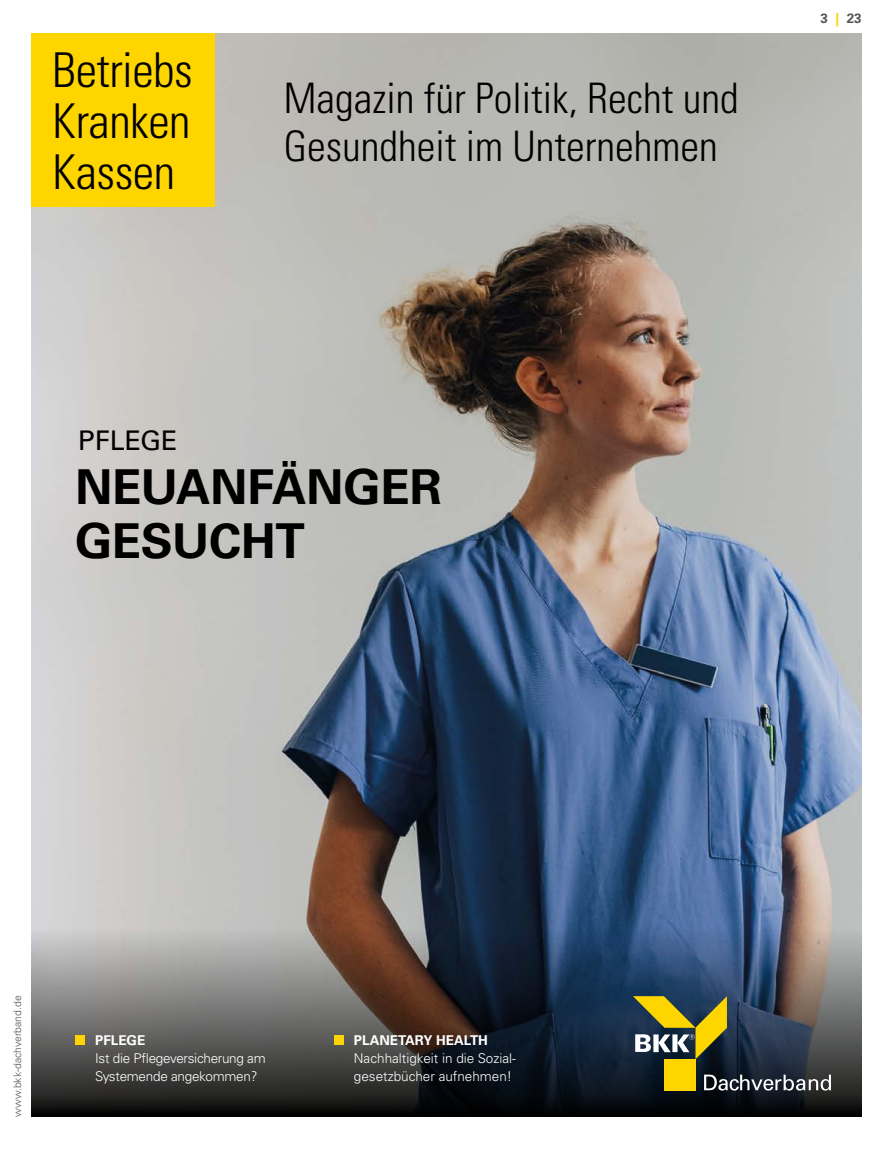
<style>
.page{position:relative;width:893px;height:1149px;background:#fff}
.page>*{position:absolute;margin:0;border:0;box-sizing:border-box;transform-origin:0 0}
.Headline_big_b_schwarz{font:300 condensed 48px "Univers LT Std";letter-spacing:-.01em;color:#000}
.Headline_big_b_schwarz-2{font:700 48px "Univers LT Std";letter-spacing:-.01em;color:#000}
.Headline_big_b_schwarz-3{font:300 condensed 42px "Univers LT Std";color:#000}
.Headline_big_b_schwarz-4{font:27px "Univers LT Std";color:#000}
.Headline_big_b_schwarz-5{font:300 13.5px/18px "Univers LT Pro 45";letter-spacing:-.01em;color:#fff}
.Headline_big_b_schwarz-6{font:700 13.5px "Univers LT Std";color:#575756}
.Headline_big_b_schwarz-7{font:300 10.5px "Univers LT Pro 45";color:#575756}
.s1{color:#ffd500}
.s2{font-family:"Univers LT Std";font-weight:700}
</style>
<div class="page">
<img style="left:31px;top:33px;width:830px;height:892px">
<svg style="left:31px;top:925px;width:830px;height:191px;background:#474b51"></svg>
<div style="left:31px;top:33px;width:184px;height:173px;background:#ffd500"></div>
<div style="left:75px;top:1034px;width:10px;height:10px;background:#ffd501"></div>
<div style="left:334px;top:1034px;width:10px;height:10px;background:#ffd501"></div>
<svg style="left:633px;top:995px;width:94px;height:63px;background:#7b7a42"></svg>
<div style="left:664px;top:1058px;width:31px;height:31px;background:#ffd500"></div>
<svg style="left:704px;top:1074px;width:127px;height:16px"></svg>
<p class="Headline_big_b_schwarz" style="left:52px;top:41px;width:142px">Betriebs</p>
<p class="Headline_big_b_schwarz" style="left:52px;top:92px;width:140px">Kranken</p>
<p class="Headline_big_b_schwarz" style="left:52px;top:143px;width:124px">Kassen</p>
<p class="Headline_big_b_schwarz-3" style="left:284px;top:72px;width:456px">Magazin für Politik, Recht und</p>
<p class="Headline_big_b_schwarz-3" style="left:284px;top:120px;width:435px">Gesundheit im Unternehmen</p>
<p class="Headline_big_b_schwarz-6" style="left:820px;top:10px;width:43px">3 <span class="s1">|</span> 23</p>
<p class="Headline_big_b_schwarz-4" style="left:78px;top:424px;width:101px">PFLEGE</p>
<p class="Headline_big_b_schwarz-2" style="left:75px;top:459px;width:368px">NEUANFÄNGER</p>
<p class="Headline_big_b_schwarz-2" style="left:75px;top:513px;width:231px">GESUCHT</p>
<p class="Headline_big_b_schwarz-7" style="left:11px;top:1116px;width:123px;rotate:-90deg">www.bkk-dachverband.de</p>
<p class="Headline_big_b_schwarz-5" style="left:95px;top:1030px;width:172px"><span class="s2">PFLEGE<br></span>Ist die Pflegeversicherung am<br>Systemende angekommen?</p>
<p class="Headline_big_b_schwarz-5" style="left:354px;top:1030px;width:163px"><span class="s2">PLANETARY HEALTH<br></span>Nachhaltigkeit in die Sozial&shy;gesetzbücher aufnehmen!</p>
</div>
